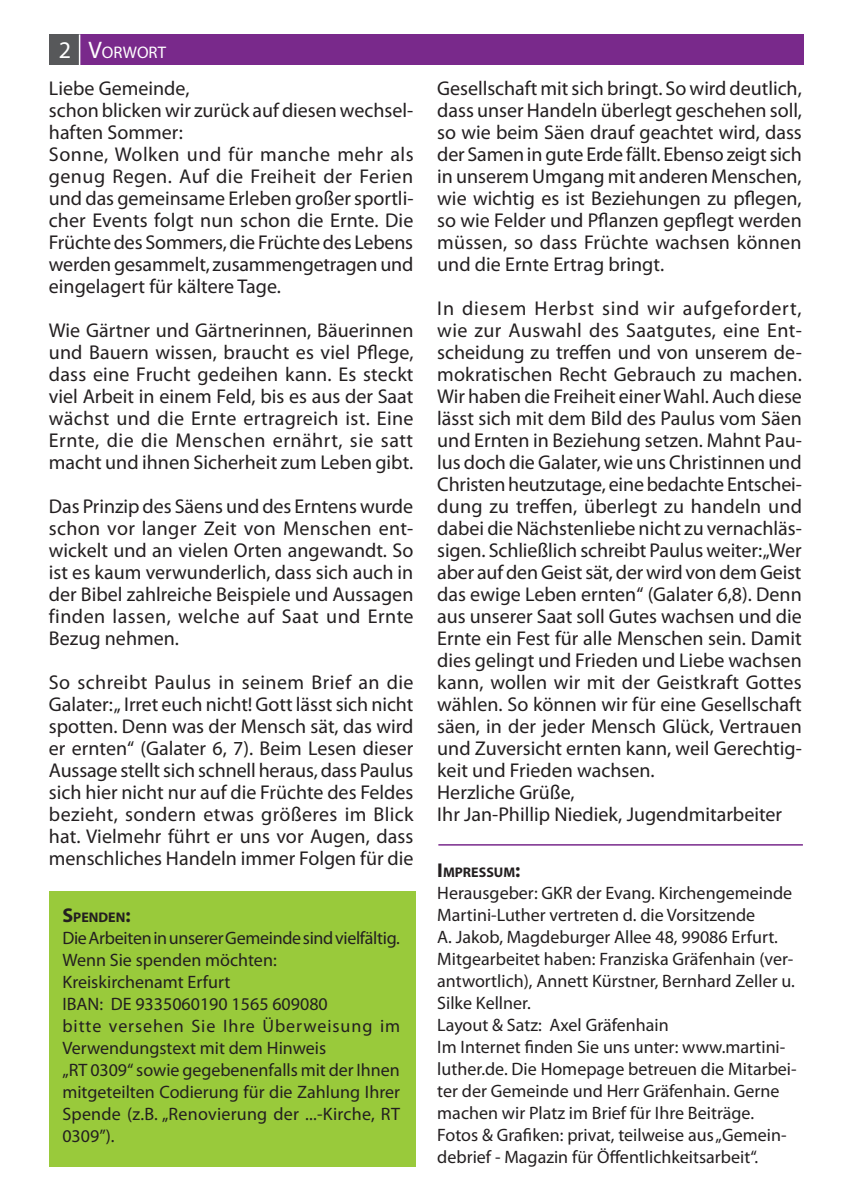
<style>
.page{position:relative;width:851px;height:1202px;background:#fff}
.page>*{position:absolute;margin:0;border:0;box-sizing:border-box;transform-origin:0 0}
.t1{font:20px/22px "Myriad Pro";color:#231f20;text-align:justify}
.t2{font:18px/22px "Myriad Pro";color:#231f20}
.t3{font:16.8px "Myriad Pro";color:#fff}
.t4{font:700 14px "Myriad Pro";color:#231f20}
.s1{font-size:24px}
.s2{font-size:20px}
</style>
<div class="page">
<div style="left:79px;top:34px;width:724px;height:31px;background:#79298b"></div>
<div style="left:49px;top:34px;width:30px;height:31px;background:#57585a"></div>
<hr style="left:79px;top:34px;width:1px;height:31px;background:#fff">
<hr style="left:438px;top:844px;width:364px;height:2px;background:#79298b">
<div style="left:49px;top:891px;width:366px;height:276px;background:#99ca3b"></div>
<p class="t3" style="left:59px;top:42px;width:109px"><span class="s1">2 V</span>ORWORT</p>
<p class="t1" style="left:49px;top:77px;width:366px;text-align:left">Liebe Gemeinde,<br>schon blicken wir zurück auf diesen wechsel&shy;haften Sommer:<br>Sonne, Wolken und für manche mehr als genug Regen. Auf die Freiheit der Ferien und das gemeinsame Erleben großer sportli&shy;cher Events folgt nun schon die Ernte. Die Früchte des Sommers, die Früchte des Lebens werden gesammelt, zusammengetragen und eingelagert für kältere Tage.</p>
<p class="t1" style="left:49px;top:319px;width:366px">Wie Gärtner und Gärtnerinnen, Bäuerinnen und Bauern wissen, braucht es viel Pflege, dass eine Frucht gedeihen kann. Es steckt viel Arbeit in einem Feld, bis es aus der Saat wächst und die Ernte ertragreich ist. Eine Ernte, die die Menschen ernährt, sie satt macht und ihnen Sicherheit zum Leben gibt.</p>
<p class="t1" style="left:49px;top:495px;width:366px">Das Prinzip des Säens und des Erntens wurde schon vor langer Zeit von Menschen ent&shy;wickelt und an vielen Orten angewandt. So ist es kaum verwunderlich, dass sich auch in der Bibel zahlreiche Beispiele und Aussagen finden lassen, welche auf Saat und Ernte Bezug nehmen.</p>
<p class="t1" style="left:49px;top:671px;width:366px">So schreibt Paulus in seinem Brief an die Galater: „ Irret euch nicht! Gott lässt sich nicht spotten. Denn was der Mensch sät, das wird er ernten“ (Galater 6, 7). Beim Lesen dieser Aussage stellt sich schnell heraus, dass Paulus sich hier nicht nur auf die Früchte des Feldes bezieht, sondern etwas größeres im Blick hat. Vielmehr führt er uns vor Augen, dass menschliches Handeln immer Folgen für die</p>
<p class="t4" style="left:62px;top:908px;width:70px"><span class="s2">S</span>PENDEN<span class="s2">:</span></p>
<p class="t2" style="left:62px;top:927px;width:339px">Die Arbeiten in unserer Gemeinde sind vielfältig.<br>Wenn Sie spenden möchten:<br>Kreiskirchenamt Erfurt<br>IBAN: DE 9335060190 1565 609080<br>bitte versehen Sie Ihre Überweisung im Verwendungstext mit dem Hinweis<br>„RT 0309“ sowie gegebenenfalls mit der Ihnen mitgeteilten Codierung für die Zahlung Ihrer Spende (z.B. „Renovierung der ...-Kirche, RT 0309”).</p>
<p class="t1" style="left:437px;top:77px;width:366px">Gesellschaft mit sich bringt. So wird deutlich, dass unser Handeln überlegt geschehen soll, so wie beim Säen drauf geachtet wird, dass der Samen in gute Erde fällt. Ebenso zeigt sich in unserem Umgang mit anderen Menschen, wie wichtig es ist Beziehungen zu pflegen, so wie Felder und Pflanzen gepflegt werden müssen, so dass Früchte wachsen können und die Ernte Ertrag bringt.</p>
<p class="t1" style="left:437px;top:297px;width:366px;text-align:left">In diesem Herbst sind wir aufgefordert, wie zur Auswahl des Saatgutes, eine Ent&shy;scheidung zu treffen und von unserem de&shy;mokratischen Recht Gebrauch zu machen.<br>Wir haben die Freiheit einer Wahl. Auch diese lässt sich mit dem Bild des Paulus vom Säen und Ernten in Beziehung setzen. Mahnt Pau&shy;lus doch die Galater, wie uns Christinnen und Christen heutzutage, eine bedachte Entschei&shy;dung zu treffen, überlegt zu handeln und dabei die Nächstenliebe nicht zu vernachläs&shy;sigen. Schließlich schreibt Paulus weiter: „Wer aber auf den Geist sät, der wird von dem Geist das ewige Leben ernten“ (Galater 6,8). Denn aus unserer Saat soll Gutes wachsen und die Ernte ein Fest für alle Menschen sein. Damit dies gelingt und Frieden und Liebe wachsen kann, wollen wir mit der Geistkraft Gottes wählen. So können wir für eine Gesellschaft säen, in der jeder Mensch Glück, Vertrauen und Zuversicht ernten kann, weil Gerechtig&shy;keit und Frieden wachsen.<br>Herzliche Grüße,<br>Ihr Jan-Phillip Niediek, Jugendmitarbeiter</p>
<p class="t4" style="left:437px;top:863px;width:85px"><span class="s2">I</span>MPRESSUM<span class="s2">:</span></p>
<p class="t2" style="left:437px;top:882px;width:361px">Herausgeber: GKR der Evang. Kirchengemeinde Martini-Luther vertreten d. die Vorsitzende<br>A. Jakob, Magdeburger Allee 48, 99086 Erfurt.<br>Mitgearbeitet haben: Franziska Gräfenhain (ver&shy;antwortlich), Annett Kürstner, Bernhard Zeller u.<br>Silke Kellner.<br>Layout &amp; Satz: Axel Gräfenhain<br>Im Internet finden Sie uns unter: www.martini&shy;luther.de. Die Homepage betreuen die Mitarbei&shy;ter der Gemeinde und Herr Gräfenhain. Gerne machen wir Platz im Brief für Ihre Beiträge.<br>Fotos &amp; Grafiken: privat, teilweise aus „Gemein&shy;debrief - Magazin für Öffentlichkeitsarbeit“.</p>
</div>
